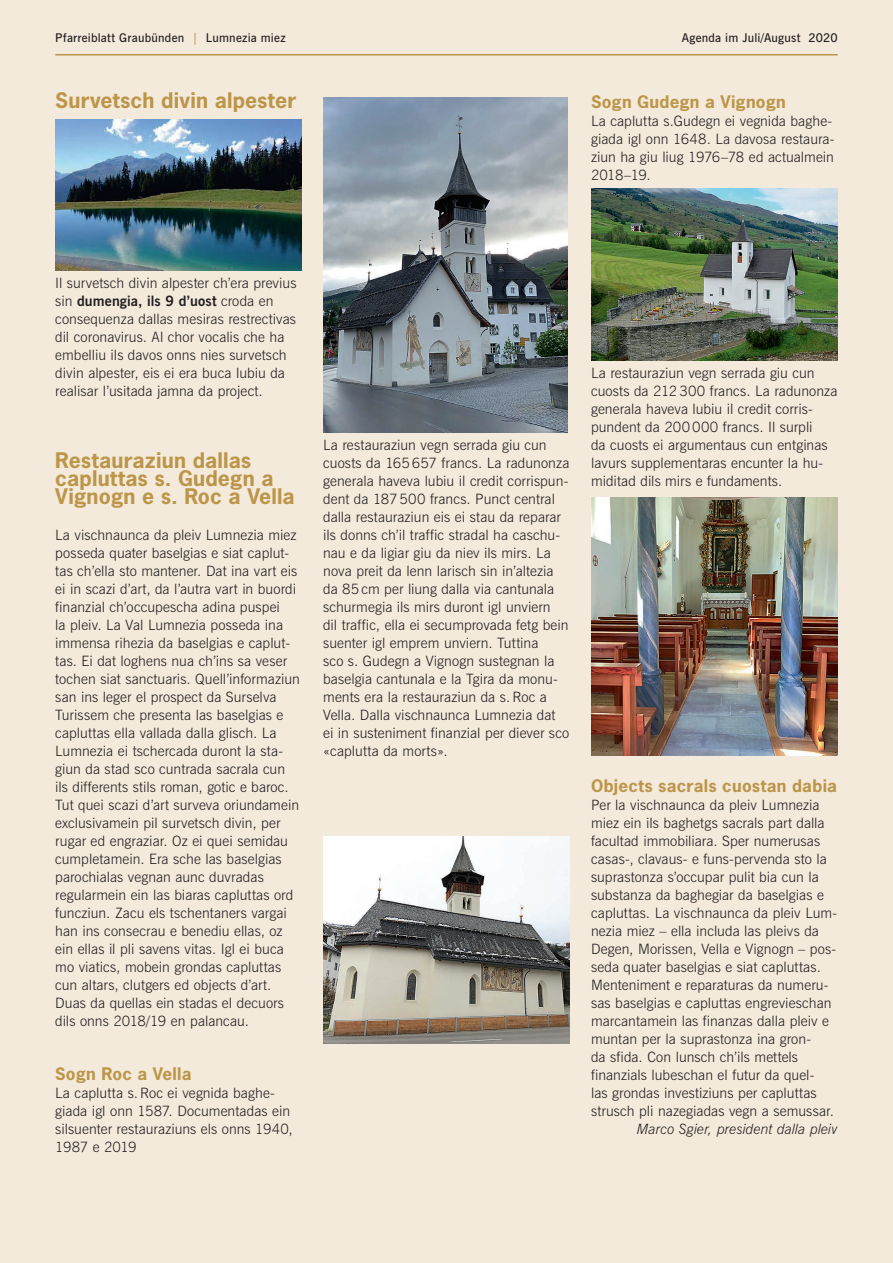
<style>
.page{position:relative;width:893px;height:1263px;background:#f3eadb}
.page>*{position:absolute;margin:0;border:0;box-sizing:border-box;transform-origin:0 0}
.t1{font:700 20.25px/18px "News Gothic";letter-spacing:.005em;color:#bc9549;scale:1.05 1}
.t2{font:700 16.35px "News Gothic";letter-spacing:.015em;color:#bc9549;scale:1.05 1}
.t3{font:300 14.25px/18px "News Gothic BT";letter-spacing:.005em;color:#231f20}
.t4{font:italic 300 14.25px "News Gothic BT";color:#231f20}
.t5{font:600 12px "News Gothic BT";letter-spacing:.02em;color:#231f20}
.s1{color:#bc9549}
.s2{font-weight:700}
</style>
<div class="page">
<hr style="left:55px;top:54px;width:783px;height:2px;background:#bc9549">
<img style="left:55px;top:119px;width:247px;height:151px">
<img style="left:323px;top:97px;width:245px;height:335px">
<img style="left:323px;top:837px;width:247px;height:207px">
<img style="left:591px;top:188px;width:247px;height:172px">
<img style="left:591px;top:498px;width:247px;height:258px">
<p class="t5" style="left:55px;top:31px;width:232px">Pfarreiblatt Graubünden <span class="s1">|</span> Lumnezia miez</p>
<p class="t5" style="left:682px;top:31px;width:157px">Agenda im Juli/August 2020</p>
<h1 class="t1" style="left:55px;top:91px;width:231px">Survetsch divin alpester</h1>
<p class="t2" style="left:591px;top:91px;width:187px">Sogn Gudegn a Vignogn</p>
<p class="t3" style="left:591px;top:112px;width:245px">La caplutta s.Gudegn ei vegnida baghe&shy;giada igl onn 1648. La davosa restaura&shy;ziun ha giu liug 1976–78 ed actualmein<br>2018–19.</p>
<p class="t3" style="left:55px;top:274px;width:243px">Il survetsch divin alpester ch’era previus sin <span class="s2">dumengia, ils 9 d’uost</span> croda en consequenza dallas mesiras restrectivas dil coronavirus. Al chor vocalis che ha embelliu ils davos onns nies survetsch divin alpester, eis ei era buca lubiu da realisar l’usitada jamna da project.</p>
<h1 class="t1" style="left:55px;top:451px;width:230px">Restauraziun dallas capluttas s. Gudegn a<br>Vignogn e s. Roc a Vella</h1>
<p class="t3" style="left:55px;top:526px;width:246px">La vischnaunca da pleiv Lumnezia miez posseda quater baselgias e siat caplut&shy;tas ch’ella sto mantener. Dat ina vart eis ei in scazi d’art, da l’autra vart in buordi finanzial ch’occupescha adina puspei<br>la pleiv. La Val Lumnezia posseda ina immensa rihezia da baselgias e caplut&shy;tas. Ei dat loghens nua ch’ins sa veser tochen siat sanctuaris. Quell’informaziun san ins leger el prospect da Surselva Turissem che presenta las baselgias e capluttas ella vallada dalla glisch. La Lumnezia ei tschercada duront la sta&shy;giun da stad sco cuntrada sacrala cun ils differents stils roman, gotic e baroc.<br>Tut quei scazi d’art surveva oriundamein exclusivamein pil survetsch divin, per rugar ed engraziar. Oz ei quei semidau cumpletamein. Era sche las baselgias parochialas vegnan aunc duvradas regularmein ein las biaras capluttas ord funcziun. Zacu els tschentaners vargai han ins consecrau e benediu ellas, oz ein ellas il pli savens vitas. Igl ei buca mo viatics, mobein grondas capluttas cun altars, clutgers ed objects d’art.<br>Duas da quellas ein stadas el decuors dils onns 2018/19 en palancau.</p>
<p class="t2" style="left:55px;top:1063px;width:131px">Sogn Roc a Vella</p>
<p class="t3" style="left:55px;top:1084px;width:239px">La caplutta s.Roc ei vegnida baghe&shy;giada igl onn 1587. Documentadas ein silsuenter restauraziuns els onns 1940,<br>1987 e 2019</p>
<p class="t3" style="left:323px;top:436px;width:248px">La restauraziun vegn serrada giu cun cuosts da 165657 francs. La radunonza generala haveva lubiu il credit corrispun&shy;dent da 187500 francs. Punct central dalla restauraziun eis ei stau da reparar ils donns ch’il traffic stradal ha caschu&shy;nau e da ligiar giu da niev ils mirs. La nova preit da lenn larisch sin in’altezia da 85cm per liung dalla via cantunala schurmegia ils mirs duront igl unviern<br>dil traffic, ella ei secumprovada fetg bein suenter igl emprem unviern. Tuttina<br>sco s. Gudegn a Vignogn sustegnan la baselgia cantunala e la Tgira da monu&shy;ments era la restauraziun da s.Roc a Vella. Dalla vischnaunca Lumnezia dat<br>ei in susteniment finanzial per diever sco «caplutta da morts».</p>
<p class="t3" style="left:591px;top:364px;width:248px">La restauraziun vegn serrada giu cun cuosts da 212300 francs. La radunonza generala haveva lubiu il credit corris&shy;pundent da 200000 francs. Il surpli<br>da cuosts ei argumentaus cun entginas lavurs supplementaras encunter la hu&shy;miditad dils mirs e fundaments.</p>
<p class="t2" style="left:591px;top:775px;width:236px">Objects sacrals cuostan dabia</p>
<p class="t3" style="left:591px;top:796px;width:248px">Per la vischnaunca da pleiv Lumnezia miez ein ils baghetgs sacrals part dalla facultad immobiliara. Sper numerusas casas-, clavaus- e funs-pervenda sto la suprastonza s’occupar pulit bia cun la substanza da baghegiar da baselgias e capluttas. La vischnaunca da pleiv Lum&shy;nezia miez – ella includa las pleivs da Degen, Morissen, Vella e Vignogn – pos&shy;seda quater baselgias e siat capluttas.<br>Menteniment e reparaturas da numeru&shy;sas baselgias e capluttas engrevieschan marcantamein las finanzas dalla pleiv e muntan per la suprastonza ina gron-<br>da sfida. Con lunsch ch’ils mettels finanzials lubeschan el futur da quel-<br>las grondas investiziuns per capluttas strusch pli nazegiadas vegn a semussar.</p>
<p class="t4" style="left:637px;top:1120px;width:202px">Marco Sgier, president dalla pleiv</p>
</div>
